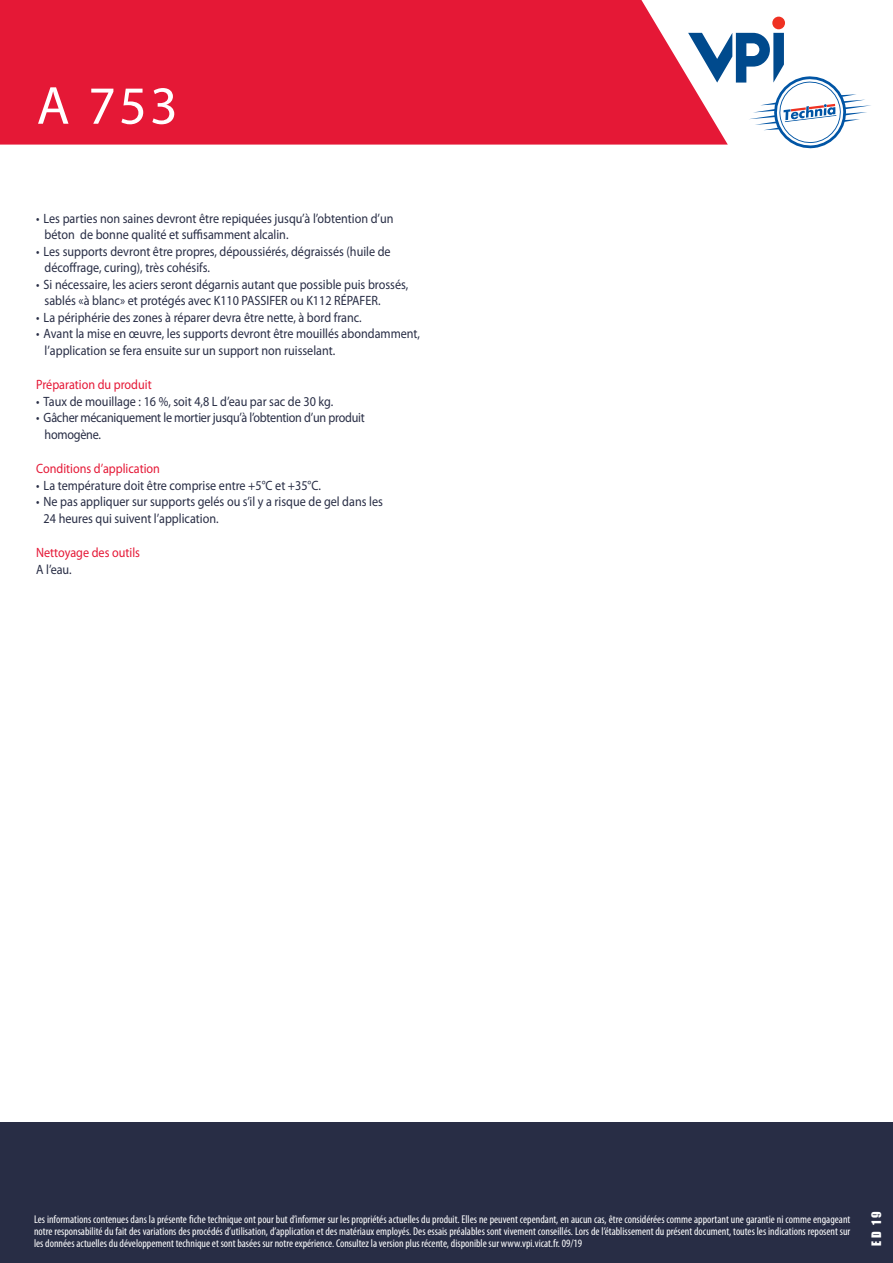
<style>
.page{position:relative;width:893px;height:1263px;background:#fff}
.page>*{position:absolute;margin:0;border:0;box-sizing:border-box;transform-origin:0 0}
.t1{font:54px "Myriad Pro";color:#fff}
.t2{font:13.5px/16.5px "Myriad Pro";color:#282d45;scale:.9 1}
.t3{font:13.5px/16.5px "Myriad Pro";letter-spacing:-.02em;color:#282d45;scale:.9 1}
.t4{font:13.5px "Myriad Pro";color:#e51836;scale:.9 1}
.t5{font:12px "Impact";color:#fff}
.t6{font:condensed 11.25px/12px "Myriad Pro";color:#fff;text-align:justify}
</style>
<div class="page">
<div style="left:0;top:1122px;width:893px;height:141px;background:#282d45"></div>
<div style="left:0;top:0;width:702px;height:145px;background:#e51836"></div>
<div style="left:772px;top:17px;width:13px;height:12px;background:#ef3122;border-radius:50%"></div>
<svg style="left:688px;top:33px;width:183px;height:116px"></svg>
<h1 class="t1" style="left:37px;top:72px;width:143px">A 753</h1>
<p class="t2" style="left:45px;top:210px;width:389px;text-indent:-9px">• Les parties non saines devront être repiquées jusqu’à l’obtention d’un béton de bonne qualité et suffisamment alcalin.</p>
<p class="t2" style="left:45px;top:243px;width:386px;text-indent:-9px">• Les supports devront être propres, dépoussiérés, dégraissés (huile de décoffrage, curing), très cohésifs.</p>
<p class="t2" style="left:45px;top:276px;width:406px;text-indent:-9px">• Si nécessaire, les aciers seront dégarnis autant que possible puis brossés, sablés «à blanc» et protégés avec K110 PASSIFER ou K112 RÉPAFER.</p>
<p class="t2" style="left:36px;top:309px;width:363px">• La périphérie des zones à réparer devra être nette, à bord franc.</p>
<p class="t2" style="left:45px;top:325px;width:419px;text-indent:-9px">• Avant la mise en œuvre, les supports devront être mouillés abondamment, l’application se fera ensuite sur un support non ruisselant.</p>
<p class="t4" style="left:36px;top:376px;width:130px">Préparation du produit</p>
<p class="t2" style="left:36px;top:393px;width:332px">• Taux de mouillage : 16 %, soit 4,8 L d’eau par sac de 30 kg.</p>
<p class="t3" style="left:45px;top:409px;width:357px;text-indent:-9px">• Gâcher mécaniquement le mortier jusqu’à l’obtention d’un produit homogène.</p>
<p class="t4" style="left:36px;top:460px;width:139px">Conditions d’application</p>
<p class="t2" style="left:36px;top:477px;width:318px">• La température doit être comprise entre +5°C et +35°C.</p>
<p class="t2" style="left:44px;top:493px;width:378px;text-indent:-7px">• Ne pas appliquer sur supports gelés ou s’il y a risque de gel dans les<br>24 heures qui suivent l’application.</p>
<p class="t4" style="left:36px;top:544px;width:117px">Nettoyage des outils</p>
<p class="t2" style="left:36px;top:561px;width:41px">A l’eau.</p>
<p class="t6" style="left:34px;top:1213px;width:818px">Les informations contenues dans la présente fiche technique ont pour but d’informer sur les propriétés actuelles du produit. Elles ne peuvent cependant, en aucun cas, être considérées comme apportant une garantie ni comme engageant notre responsabilité du fait des variations des procédés d’utilisation, d’application et des matériaux employés. Des essais préalables sont vivement conseillés. Lors de l’établissement du présent document, toutes les indications reposent sur les données actuelles du développement technique et sont basées sur notre expérience. Consultez la version plus récente, disponible sur www.vpi.vicat.fr. 09/19</p>
<p class="t5" style="left:867px;top:1246px;width:36px;rotate:-90deg">ED 19</p>
</div>
